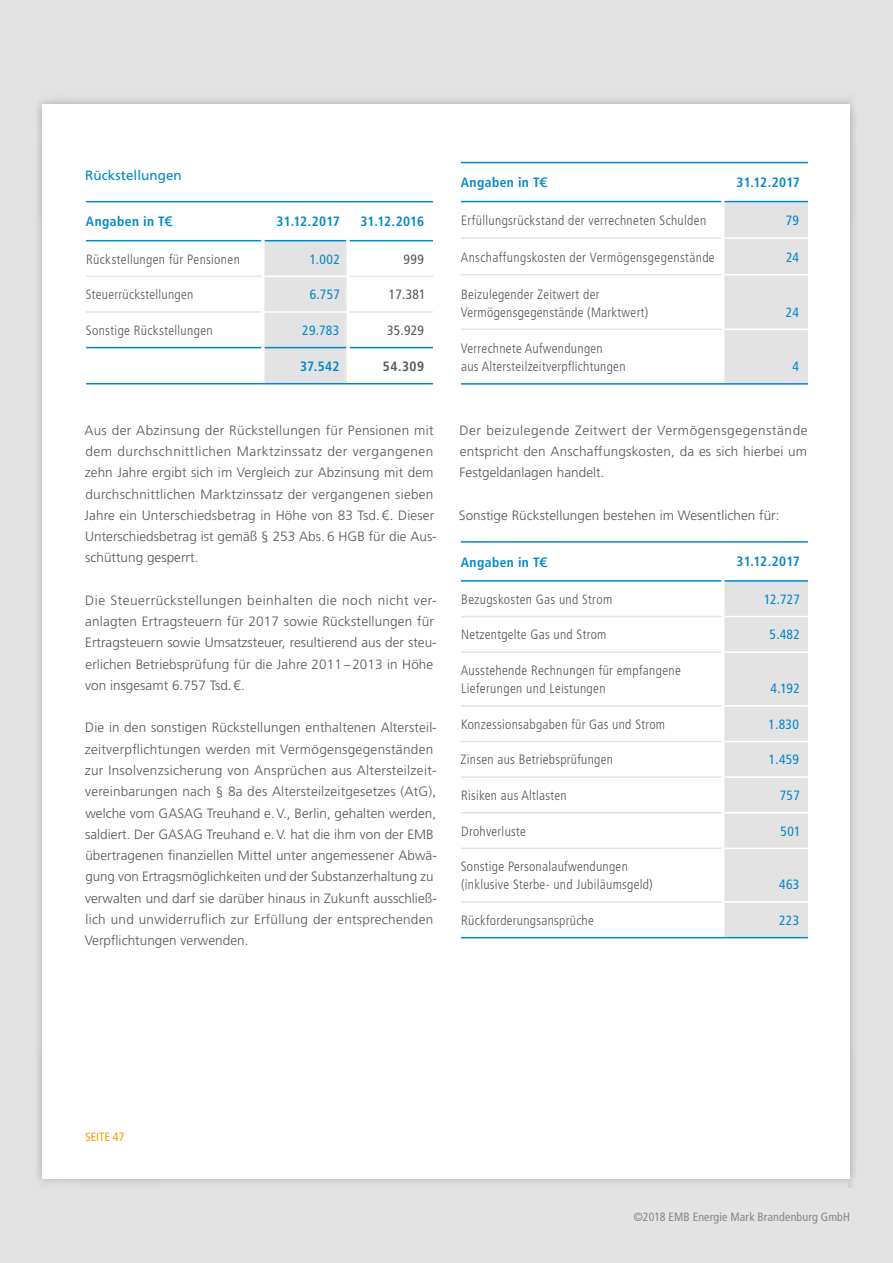
<style>
.page{position:relative;width:893px;height:1263px;background:#e3e3e3}
.page>*{position:absolute;margin:0;border:0;box-sizing:border-box;transform-origin:0 0}
.t1{font:300 13.5px/21.3px "Frutiger";letter-spacing:.01em;color:#565656}
.t2{font:300 condensed 13.5px/18px "Frutiger";letter-spacing:.02em;color:#565656}
.t3{font:700 condensed 13.5px "Frutiger";letter-spacing:.03em;color:#0087cc}
.t4{font:condensed 13.5px "Frutiger";letter-spacing:.02em;color:#0087cc}
.t5{font:condensed 13.5px "Frutiger";letter-spacing:.02em;color:#565656}
.t6{font:13.5px "Frutiger";letter-spacing:.005em;color:#0087cc}
.t7{font:700 condensed 13.5px "Frutiger";color:#565656}
.t8{font:condensed 12px "Frutiger";letter-spacing:.01em;color:#878786}
.t9{font:condensed 12px "Frutiger";color:#f59c00}
.s1{font-family:"Avenir Next";font-weight:600;font-stretch:normal}
.s2{font-family:"Avenir Next";font-weight:400}
</style>
<div class="page">
<div style="left:33px;top:95px;width:827px;height:1093px;background:#000;opacity:.25"></div>
<div style="left:43px;top:104px;width:807px;height:1075px;background:#fff"></div>
<div style="left:264px;top:241px;width:82px;height:142px;background:#e3e3e3"></div>
<hr style="left:264px;top:276px;width:82px;height:1px;background:#fff">
<hr style="left:264px;top:311px;width:82px;height:2px;background:#fff">
<hr style="left:86px;top:240px;width:175px;height:1px;background:#0087cc">
<hr style="left:86px;top:347px;width:175px;height:1px;background:#0087cc">
<hr style="left:264px;top:347px;width:82px;height:1px;background:#0087cc">
<hr style="left:349px;top:347px;width:84px;height:1px;background:#0087cc">
<hr style="left:86px;top:276px;width:175px;height:1px;background:#e3e3e3">
<hr style="left:86px;top:311px;width:175px;height:2px;background:#e3e3e3">
<hr style="left:349px;top:276px;width:84px;height:1px;background:#e3e3e3">
<hr style="left:349px;top:311px;width:84px;height:2px;background:#e3e3e3">
<hr style="left:264px;top:240px;width:82px;height:1px;background:#0087cc">
<hr style="left:349px;top:240px;width:84px;height:1px;background:#0087cc">
<hr style="left:86px;top:201px;width:177px;height:1px;background:#0087cc">
<hr style="left:263px;top:201px;width:85px;height:1px;background:#0087cc">
<hr style="left:348px;top:201px;width:85px;height:1px;background:#0087cc">
<hr style="left:86px;top:383px;width:177px;height:1px;background:#0087cc">
<hr style="left:263px;top:383px;width:85px;height:1px;background:#0087cc">
<hr style="left:348px;top:383px;width:85px;height:1px;background:#0087cc">
<div style="left:724px;top:202px;width:84px;height:181px;background:#e3e3e3"></div>
<hr style="left:724px;top:237px;width:84px;height:2px;background:#fff">
<hr style="left:724px;top:274px;width:84px;height:1px;background:#fff">
<hr style="left:724px;top:329px;width:84px;height:1px;background:#fff">
<hr style="left:461px;top:201px;width:260px;height:1px;background:#0087cc">
<hr style="left:724px;top:201px;width:84px;height:1px;background:#0087cc">
<hr style="left:461px;top:237px;width:260px;height:2px;background:#e3e3e3">
<hr style="left:461px;top:274px;width:260px;height:1px;background:#e3e3e3">
<hr style="left:461px;top:329px;width:260px;height:1px;background:#e3e3e3">
<hr style="left:461px;top:162px;width:262px;height:1px;background:#0087cc">
<hr style="left:723px;top:162px;width:85px;height:1px;background:#0087cc">
<hr style="left:461px;top:383px;width:262px;height:2px;background:#0087cc">
<hr style="left:723px;top:383px;width:85px;height:2px;background:#0087cc">
<svg style="left:724px;top:582px;width:84px;height:355px;background:#e4e4e4"></svg>
<hr style="left:724px;top:616px;width:84px;height:1px;background:#fff">
<hr style="left:461px;top:580px;width:260px;height:2px;background:#0087cc">
<hr style="left:724px;top:580px;width:84px;height:2px;background:#0087cc">
<hr style="left:461px;top:616px;width:260px;height:1px;background:#e3e3e3">
<hr style="left:461px;top:651px;width:260px;height:2px;background:#e3e3e3">
<hr style="left:461px;top:705px;width:260px;height:1px;background:#e3e3e3">
<hr style="left:461px;top:741px;width:260px;height:1px;background:#e3e3e3">
<hr style="left:461px;top:776px;width:260px;height:2px;background:#e3e3e3">
<hr style="left:461px;top:812px;width:260px;height:1px;background:#e3e3e3">
<hr style="left:461px;top:848px;width:260px;height:1px;background:#e3e3e3">
<hr style="left:461px;top:901px;width:260px;height:2px;background:#e3e3e3">
<hr style="left:724px;top:651px;width:84px;height:2px;background:#fff">
<hr style="left:724px;top:705px;width:84px;height:1px;background:#fff">
<hr style="left:724px;top:741px;width:84px;height:1px;background:#fff">
<hr style="left:724px;top:776px;width:84px;height:2px;background:#fff">
<hr style="left:724px;top:812px;width:84px;height:1px;background:#fff">
<hr style="left:724px;top:848px;width:84px;height:1px;background:#fff">
<hr style="left:724px;top:901px;width:84px;height:2px;background:#fff">
<hr style="left:461px;top:937px;width:262px;height:1px;background:#0087cc">
<hr style="left:723px;top:937px;width:85px;height:1px;background:#0087cc">
<hr style="left:461px;top:541px;width:262px;height:2px;background:#0087cc">
<hr style="left:723px;top:541px;width:85px;height:2px;background:#0087cc">
<p class="t6" style="left:85px;top:167px;width:98px">Rückstellungen</p>
<p class="t3" style="left:86px;top:214px;width:88px">Angaben in T<span class="s1">€</span></p>
<p class="t3" style="left:277px;top:214px;width:65px">31.12.2017</p>
<p class="t3" style="left:360px;top:214px;width:65px">31.12.2016</p>
<p class="t2" style="left:86px;top:250px;width:155px">Rückstellungen für Pensionen</p>
<p class="t4" style="left:310px;top:251px;width:32px">1.002</p>
<p class="t5" style="left:403px;top:251px;width:22px">999</p>
<p class="t2" style="left:86px;top:286px;width:109px">Steuerrückstellungen</p>
<p class="t4" style="left:310px;top:287px;width:32px">6.757</p>
<p class="t5" style="left:389px;top:287px;width:38px">17.381</p>
<p class="t2" style="left:86px;top:321px;width:128px">Sonstige Rückstellungen</p>
<p class="t4" style="left:302px;top:322px;width:38px">29.783</p>
<p class="t5" style="left:387px;top:322px;width:38px">35.929</p>
<p class="t3" style="left:300px;top:358px;width:41px">37.542</p>
<p class="t7" style="left:383px;top:358px;width:43px">54.309</p>
<p class="t1" style="left:84px;top:419px;width:354px">Aus der Abzinsung der Rückstellungen für Pensionen mit dem durchschnittlichen Marktzinssatz der vergangenen zehn Jahre ergibt sich im Vergleich zur Abzinsung mit dem durchschnittlichen Marktzinssatz der vergangenen sieben Jahre ein Unterschiedsbetrag in Höhe von 83 Tsd. <span class="s2">€</span>. Dieser Unterschiedsbetrag ist gemäß § 253 Abs. 6 HGB für die Aus&shy;schüttung gesperrt.</p>
<p class="t1" style="left:85px;top:590px;width:353px">Die Steuerrückstellungen beinhalten die noch nicht ver&shy;anlagten Ertragsteuern für 2017 sowie Rückstellungen für Ertragsteuern sowie Umsatzsteuer, resultierend aus der steu&shy;erlichen Betriebsprüfung für die Jahre 2011–2013 in Höhe von insgesamt 6.757 Tsd.<span class="s2">€</span>.</p>
<p class="t1" style="left:85px;top:717px;width:354px">Die in den sonstigen Rückstellungen enthaltenen Altersteil&shy;zeitverpflichtungen werden mit Vermögensgegenständen zur Insolvenzsicherung von Ansprüchen aus Altersteilzeit&shy;vereinbarungen nach § 8a des Altersteilzeitgesetzes (AtG), welche vom GASAG Treuhand e.V., Berlin, gehalten werden, saldiert. Der GASAG Treuhand e.V. hat die ihm von der EMB übertragenen finanziellen Mittel unter angemessener Abwä&shy;gung von Ertragsmöglichkeiten und der Substanzerhaltung zu verwalten und darf sie darüber hinaus in Zukunft ausschließ&shy;lich und unwiderruflich zur Erfüllung der entsprechenden Verpflichtungen verwenden.</p>
<p class="t3" style="left:461px;top:175px;width:88px">Angaben in T<span class="s1">€</span></p>
<p class="t3" style="left:737px;top:174px;width:65px">31.12.2017</p>
<p class="t2" style="left:461px;top:212px;width:247px">Erfüllungsrückstand der verrechneten Schulden</p>
<p class="t4" style="left:786px;top:213px;width:15px">79</p>
<p class="t2" style="left:461px;top:248px;width:256px">Anschaffungskosten der Vermögensgegenstände</p>
<p class="t4" style="left:786px;top:249px;width:14px">24</p>
<p class="t2" style="left:461px;top:285px;width:189px">Beizulegender Zeitwert der<br>Vermögensgegenstände (Marktwert)</p>
<p class="t4" style="left:786px;top:304px;width:15px">24</p>
<p class="t2" style="left:461px;top:340px;width:166px">Verrechnete Aufwendungen<br>aus Altersteilzeitverpflichtungen</p>
<p class="t4" style="left:793px;top:359px;width:8px">4</p>
<p class="t1" style="left:459px;top:419px;width:350px;text-align:justify">Der beizulegende Zeitwert der Vermögensgegenstände entspricht den Anschaffungskosten, da es sich hierbei um Festgeldanlagen handelt.</p>
<p class="t1" style="left:459px;top:504px;width:322px">Sonstige Rückstellungen bestehen im Wesentlichen für:</p>
<p class="t3" style="left:461px;top:554px;width:88px">Angaben in T<span class="s1">€</span></p>
<p class="t3" style="left:737px;top:554px;width:65px">31.12.2017</p>
<p class="t2" style="left:461px;top:590px;width:153px">Bezugskosten Gas und Strom</p>
<p class="t4" style="left:764px;top:591px;width:37px">12.727</p>
<p class="t2" style="left:461px;top:626px;width:147px">Netzentgelte Gas und Strom</p>
<p class="t4" style="left:770px;top:627px;width:32px">5.482</p>
<p class="t2" style="left:461px;top:662px;width:222px">Ausstehende Rechnungen für empfangene<br>Lieferungen und Leistungen</p>
<p class="t4" style="left:771px;top:680px;width:31px">4.192</p>
<p class="t2" style="left:461px;top:715px;width:205px">Konzessionsabgaben für Gas und Strom</p>
<p class="t4" style="left:769px;top:716px;width:32px">1.830</p>
<p class="t2" style="left:461px;top:751px;width:154px">Zinsen aus Betriebsprüfungen</p>
<p class="t4" style="left:769px;top:752px;width:32px">1.459</p>
<p class="t2" style="left:461px;top:786px;width:107px">Risiken aus Altlasten</p>
<p class="t4" style="left:780px;top:787px;width:21px">757</p>
<p class="t2" style="left:461px;top:822px;width:66px">Drohverluste</p>
<p class="t4" style="left:781px;top:823px;width:21px">501</p>
<p class="t2" style="left:461px;top:858px;width:193px">Sonstige Personalaufwendungen (inklusive Sterbe- und Jubiläumsgeld)</p>
<p class="t4" style="left:779px;top:877px;width:21px">463</p>
<p class="t2" style="left:461px;top:911px;width:134px">Rückforderungsansprüche</p>
<p class="t4" style="left:779px;top:912px;width:22px">223</p>
<p class="t9" style="left:85px;top:1129px;width:41px">SEITE 47</p>
<p class="t8" style="left:633px;top:1210px;width:218px">©2018 EMB Energie Mark Brandenburg GmbH</p>
</div>
